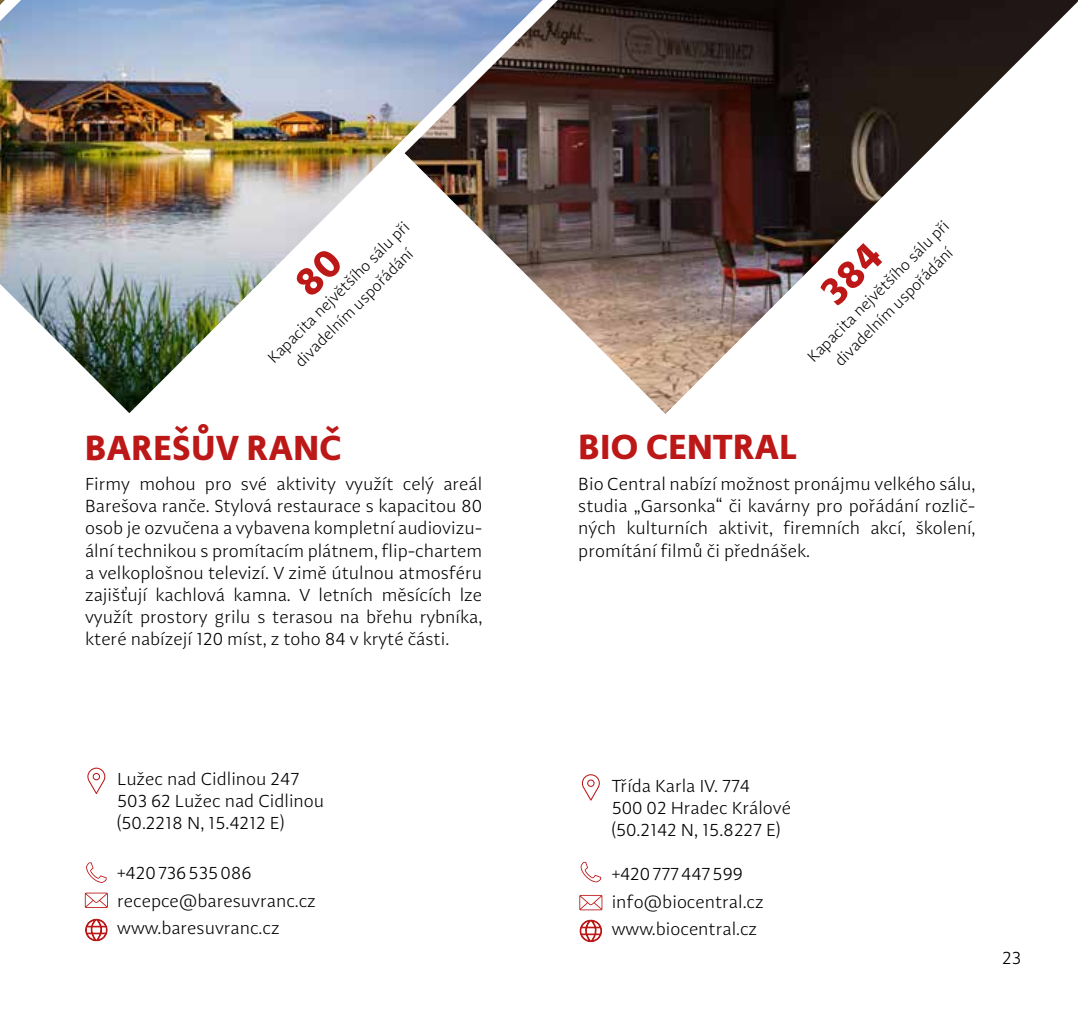
<style>
.page{position:relative;width:1078px;height:1021px;background:#fff}
.page>*{position:absolute;margin:0;border:0;box-sizing:border-box;transform-origin:0 0}
.t1{font:700 36px "Adagio Sans";letter-spacing:.01em;color:#bc1817}
.t2{font:300 18px/22px "Adagio Sans";color:#000}
.t3{font:300 16px/22px "Adagio Sans";color:#000;text-align:center}
</style>
<div class="page">
<svg style="left:86px;top:862px;width:21px;height:20px"></svg>
<svg style="left:85px;top:892px;width:23px;height:16px"></svg>
<svg style="left:87px;top:767px;width:18px;height:27px"></svg>
<svg style="left:85px;top:919px;width:22px;height:22px"></svg>
<img style="left:0;top:0;width:404px;height:413px">
<img style="left:404px;top:0;width:673px;height:414px">
<svg style="left:580px;top:861px;width:21px;height:21px"></svg>
<svg style="left:579px;top:895px;width:23px;height:15px"></svg>
<svg style="left:581px;top:774px;width:18px;height:26px"></svg>
<svg style="left:579px;top:919px;width:22px;height:22px"></svg>
<svg style="left:293px;top:247px;width:51px;height:51px"></svg>
<svg style="left:818px;top:241px;width:66px;height:65px"></svg>
<p class="t3" style="left:263px;top:352px;width:194px;rotate:-45deg">Kapacita největšího sálu při divadelním uspořádání</p>
<p class="t3" style="left:802px;top:351px;width:194px;rotate:-45deg">Kapacita největšího sálu při divadelním uspořádání</p>
<h1 class="t1" style="left:85px;top:424px;width:257px">BAREŠŮV RANČ</h1>
<p class="t2" style="left:85px;top:473px;width:398px;text-align:justify">Firmy mohou pro své aktivity využít celý areál Barešova ranče. Stylová restaurace s kapacitou 80 osob je ozvučena a vybavena kompletní audiovizu&shy;ální technikou s promítacím plátnem, flip-chartem a velkoplošnou televizí. V zimě útulnou atmosféru zajišťují kachlová kamna. V letních měsících lze využít prostory grilu s terasou na břehu rybníka, které nabízejí 120 míst, z toho 84 v kryté části.</p>
<h1 class="t1" style="left:578px;top:423px;width:220px">BIO CENTRAL</h1>
<p class="t2" style="left:578px;top:473px;width:398px;text-align:justify">Bio Central nabízí možnost pronájmu velkého sálu, studia „Garsonka“ či kavárny pro pořádání rozlič&shy;ných kulturních aktivit, firemních akcí, školení, promítání filmů či přednášek.</p>
<p class="t2" style="left:117px;top:768px;width:208px">Lužec nad Cidlinou 247<br>503 62 Lužec nad Cidlinou (50.2218 N, 15.4212 E)</p>
<p class="t2" style="left:117px;top:859px;width:200px;line-height:27.6px">+420736535086 recepce@baresuvranc.cz www.baresuvranc.cz</p>
<p class="t2" style="left:611px;top:775px;width:181px">Třída Karla IV. 774<br>500 02 Hradec Králové (50.2142 N, 15.8227 E)</p>
<p class="t2" style="left:611px;top:860px;width:153px;line-height:27.6px">+420777447599 info@biocentral.cz www.biocentral.cz</p>
<p class="t2" style="left:1002px;top:947px;width:20px">23</p>
</div>
